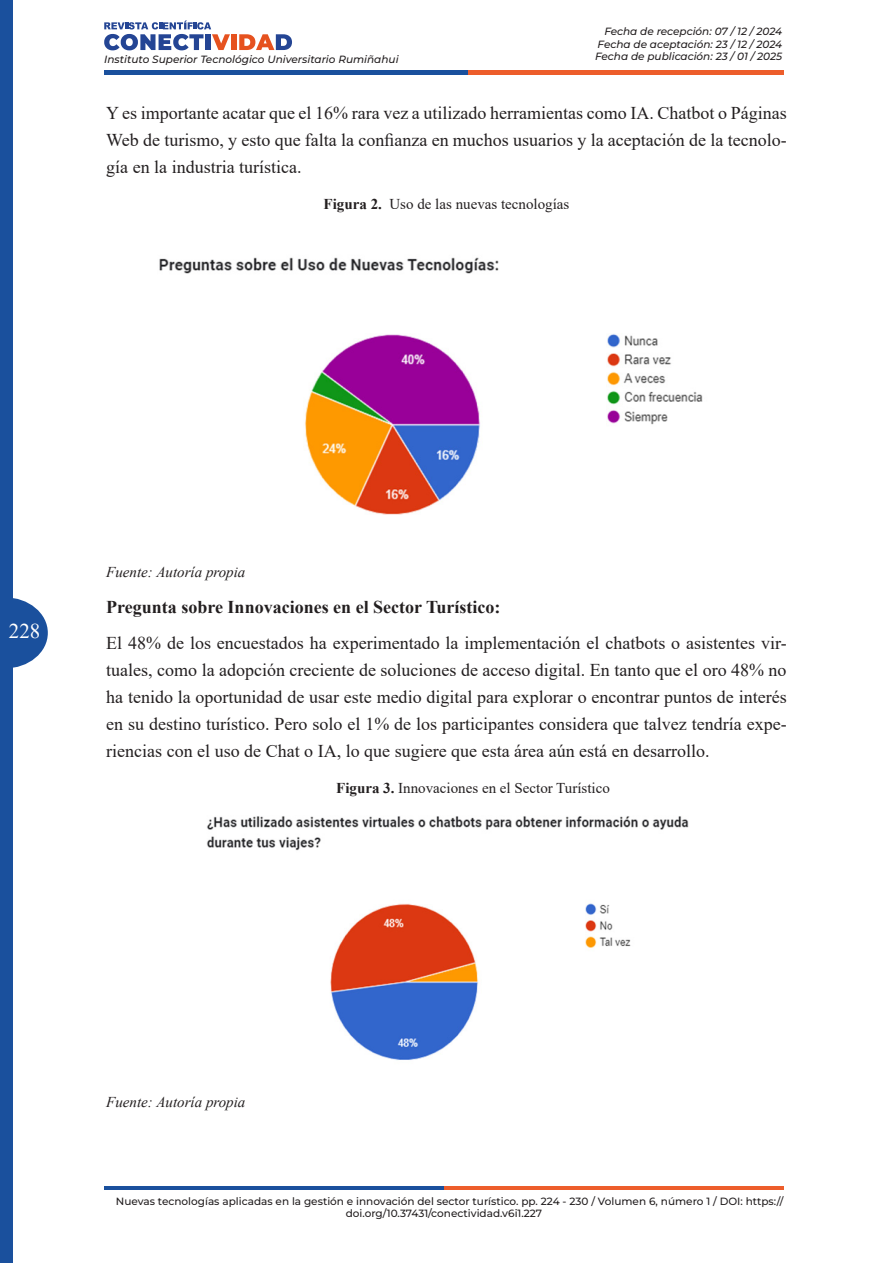
<style>
.page{position:relative;width:893px;height:1263px;background:#fff}
.page>*{position:absolute;margin:0;border:0;box-sizing:border-box;transform-origin:0 0}
.t1{font:21px "Times New Roman";color:#fff}
.t2{font:18px/27px "Times New Roman";color:#231f20;text-align:justify}
.t3{font:700 18px "Times New Roman";color:#231f20}
.t4{font:15px "Times New Roman";color:#231f20}
.t5{font:italic 15px "Times New Roman";color:#231f20}
.t6{font:500 10.5px/12.6px "Montserrat";color:#231f20}
.t7{font:italic 500 10.5px "Montserrat";color:#231f20}
.s1{font-weight:700}
</style>
<div class="page">
<hr style="left:104px;top:1186px;width:340px;height:3px;background:#1a509d">
<hr style="left:444px;top:1186px;width:339px;height:3px;background:#ed5d2b">
<svg style="left:104px;top:21px;width:126px;height:29px"></svg>
<div style="left:231px;top:34px;width:5px;height:16px;background:#e6521f"></div>
<svg style="left:239px;top:34px;width:53px;height:16px"></svg>
<div style="left:104px;top:70px;width:364px;height:5px;background:#1a509d"></div>
<div style="left:468px;top:70px;width:315px;height:5px;background:#ed5d2b"></div>
<div style="left:0;top:0;width:13px;height:1263px;background:#1a509d"></div>
<svg style="left:13px;top:598px;width:35px;height:70px"></svg>
<img style="left:159px;top:257px;width:544px;height:258px">
<img style="left:207px;top:816px;width:482px;height:244px">
<p class="t7" style="left:104px;top:52px;width:296px">Instituto Superior Tecnológico Universitario Rumiñahui</p>
<p class="t7" style="left:604px;top:24px;width:179px">Fecha de recepción: 07 / 12 / 2024</p>
<p class="t7" style="left:598px;top:36px;width:186px">Fecha de aceptación: 23 / 12 / 2024</p>
<p class="t7" style="left:595px;top:49px;width:189px">Fecha de publicación: 23 / 01 / 2025</p>
<p class="t2" style="left:106px;top:99px;width:682px">Y es importante acatar que el 16% rara vez a utilizado herramientas como IA. Chatbot o Páginas Web de turismo, y esto que falta la confianza en muchos usuarios y la aceptación de la tecnolo&shy;gía en la industria turística.</p>
<p class="t4" style="left:324px;top:193px;width:247px"><span class="s1">Figura 2.</span> Uso de las nuevas tecnologías</p>
<p class="t1" style="left:9px;top:616px;width:33px">228</p>
<p class="t5" style="left:106px;top:562px;width:141px">Fuente: Autoría propia</p>
<p class="t3" style="left:106px;top:594px;width:396px">Pregunta sobre Innovaciones en el Sector Turístico:</p>
<p class="t2" style="left:106px;top:629px;width:682px">El 48% de los encuestados ha experimentado la implementación el chatbots o asistentes vir&shy;tuales, como la adopción creciente de soluciones de acceso digital. En tanto que el oro 48% no ha tenido la oportunidad de usar este medio digital para explorar o encontrar puntos de interés en su destino turístico. Pero solo el 1% de los participantes considera que talvez tendría expe&shy;riencias con el uso de Chat o IA, lo que sugiere que esta área aún está en desarrollo.</p>
<p class="t4" style="left:336px;top:777px;width:275px"><span class="s1">Figura 3.</span> Innovaciones en el Sector Turístico</p>
<p class="t5" style="left:106px;top:1092px;width:141px">Fuente: Autoría propia</p>
<p class="t6" style="left:346px;top:1194px;width:439px;text-indent:-230px">Nuevas tecnologías aplicadas en la gestión e innovación del sector turístico. pp. 224 - 230 / Volumen 6, número 1 / DOI: https:// doi.org/10.37431/conectividad.v6i1.227</p>
</div>
